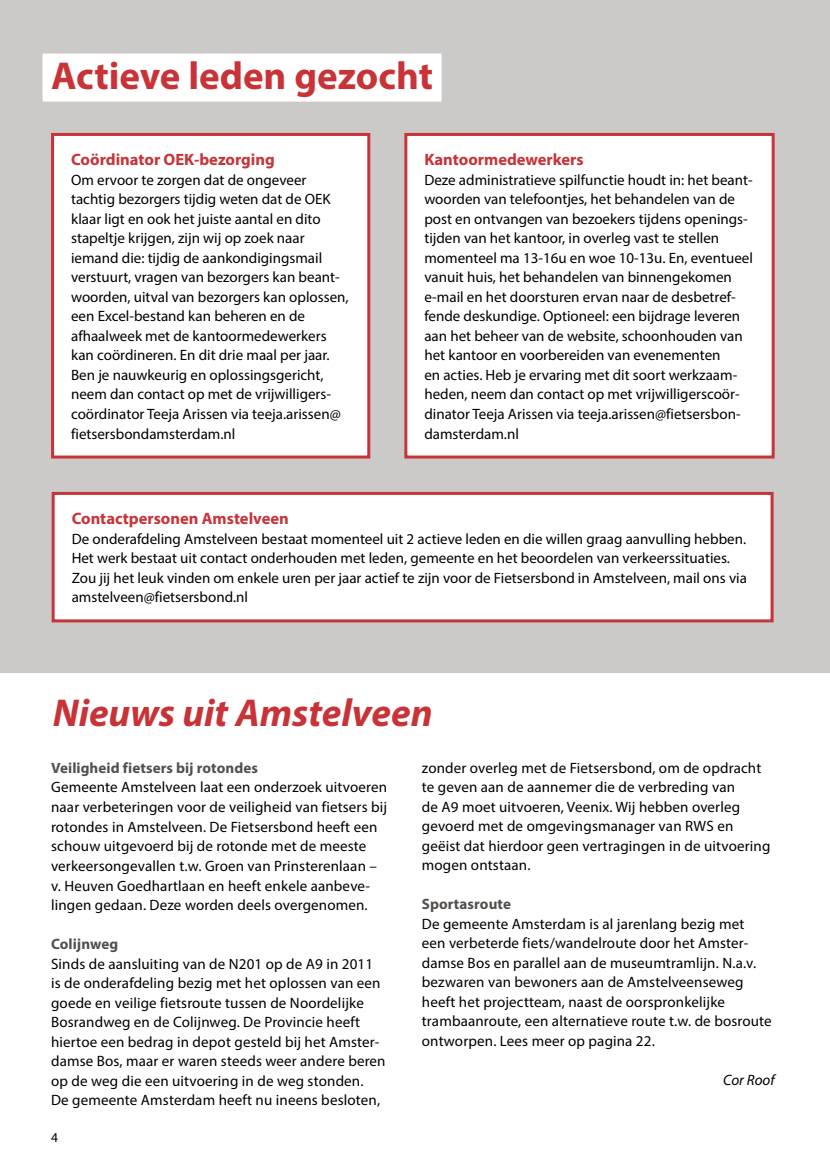
<style>
.page{position:relative;width:830px;height:1170px;background:#fff}
.page>*{position:absolute;margin:0;border:0;box-sizing:border-box;transform-origin:0 0}
.t1{font:700 39px "Myriad Pro";color:#c83338}
.t2{font:italic 700 39px "Myriad Pro";color:#c83338}
.t3{font:700 16.5px "Myriad Pro";color:#c83338}
.t4{font:15px/19.5px "Myriad Pro";color:#000}
.t5{font:700 15px "Myriad Pro";letter-spacing:.005em;color:#534f4c}
.t6{font:italic 15px "Myriad Pro";color:#000}
.t7{font:13.5px "Myriad Pro";color:#000}
</style>
<div class="page">
<div style="left:0;top:0;width:829px;height:672px;background:#cbcac9"></div>
<div style="left:43px;top:54px;width:398px;height:48px;background:#fff"></div>
<div style="left:405px;top:134px;width:367px;height:323px;background:#fff"></div>
<div style="left:404px;top:133px;width:370px;height:325px;border:3px solid #c83338"></div>
<div style="left:53px;top:493px;width:718px;height:128px;background:#fff"></div>
<div style="left:52px;top:492px;width:721px;height:130px;border:3px solid #c83338"></div>
<div style="left:53px;top:134px;width:315px;height:323px;background:#fff"></div>
<div style="left:51px;top:133px;width:319px;height:325px;border:3px solid #c83338"></div>
<h1 class="t1" style="left:51px;top:50px;width:383px">Actieve leden gezocht</h1>
<p class="t3" style="left:71px;top:149px;width:205px">Coördinator OEK-bezorging</p>
<p class="t4" style="left:71px;top:170px;width:279px">Om ervoor te zorgen dat de ongeveer tachtig bezorgers tijdig weten dat de OEK klaar ligt en ook het juiste aantal en dito stapeltje krijgen, zijn wij op zoek naar iemand die: tijdig de aankondigingsmail verstuurt, vragen van bezorgers kan beant&shy;woorden, uitval van bezorgers kan oplossen, een Excel-bestand kan beheren en de afhaalweek met de kantoormedewerkers kan coördineren. En dit drie maal per jaar.<br>Ben je nauwkeurig en oplossingsgericht, neem dan contact op met de vrijwilligers&shy;coördinator Teeja Arissen via teeja.arissen@ fietsersbondamsterdam.nl</p>
<p class="t3" style="left:424px;top:149px;width:161px">Kantoormedewerkers</p>
<p class="t4" style="left:424px;top:170px;width:330px">Deze administratieve spilfunctie houdt in: het beant&shy;woorden van telefoontjes, het behandelen van de post en ontvangen van bezoekers tijdens openings&shy;tijden van het kantoor, in overleg vast te stellen momenteel ma 13-16u en woe 10-13u. En, eventueel vanuit huis, het behandelen van binnengekomen e-mail en het doorsturen ervan naar de desbetref&shy;fende deskundige. Optioneel: een bijdrage leveren aan het beheer van de website, schoonhouden van het kantoor en voorbereiden van evenementen<br>en acties. Heb je ervaring met dit soort werkzaam&shy;heden, neem dan contact op met vrijwilligerscoör&shy;dinator Teeja Arissen via teeja.arissen@fietsersbon&shy;damsterdam.nl</p>
<p class="t3" style="left:72px;top:508px;width:218px">Contactpersonen Amstelveen</p>
<p class="t4" style="left:72px;top:528px;width:676px">De onderafdeling Amstelveen bestaat momenteel uit 2 actieve leden en die willen graag aanvulling hebben.<br>Het werk bestaat uit contact onderhouden met leden, gemeente en het beoordelen van verkeerssituaties.<br>Zou jij het leuk vinden om enkele uren per jaar actief te zijn voor de Fietsersbond in Amstelveen, mail ons via amstelveen@fietsersbond.nl</p>
<h1 class="t2" style="left:53px;top:687px;width:381px">Nieuws uit Amstelveen</h1>
<p class="t5" style="left:51px;top:758px;width:208px">Veiligheid fietsers bij rotondes</p>
<p class="t4" style="left:51px;top:777px;width:337px">Gemeente Amstelveen laat een onderzoek uitvoeren naar verbeteringen voor de veiligheid van fietsers bij rotondes in Amstelveen. De Fietsersbond heeft een schouw uitgevoerd bij de rotonde met de meeste verkeersongevallen t.w. Groen van Prinsterenlaan – v. Heuven Goedhartlaan en heeft enkele aanbeve&shy;lingen gedaan. Deze worden deels overgenomen.</p>
<p class="t5" style="left:51px;top:934px;width:69px">Colijnweg</p>
<p class="t4" style="left:51px;top:953px;width:336px">Sinds de aansluiting van de N201 op de A9 in 2011 is de onderafdeling bezig met het oplossen van een goede en veilige fietsroute tussen de Noordelijke Bosrandweg en de Colijnweg. De Provincie heeft hiertoe een bedrag in depot gesteld bij het Amster&shy;damse Bos, maar er waren steeds weer andere beren op de weg die een uitvoering in de weg stonden.<br>De gemeente Amsterdam heeft nu ineens besloten,</p>
<p class="t7" style="left:51px;top:1128px;width:8px">4</p>
<p class="t4" style="left:421px;top:757px;width:350px">zonder overleg met de Fietsersbond, om de opdracht te geven aan de aannemer die de verbreding van<br>de A9 moet uitvoeren, Veenix. Wij hebben overleg gevoerd met de omgevingsmanager van RWS en geëist dat hierdoor geen vertragingen in de uitvoering mogen ontstaan.</p>
<p class="t5" style="left:421px;top:894px;width:91px">Sportasroute</p>
<p class="t4" style="left:421px;top:913px;width:351px">De gemeente Amsterdam is al jarenlang bezig met een verbeterde fiets/wandelroute door het Amster&shy;damse Bos en parallel aan de museumtramlijn. N.a.v. bezwaren van bewoners aan de Amstelveenseweg heeft het projectteam, naast de oorspronkelijke trambaanroute, een alternatieve route t.w. de bosroute ontworpen. Lees meer op pagina 22.</p>
<p class="t6" style="left:722px;top:1070px;width:53px">Cor Roof</p>
</div>
